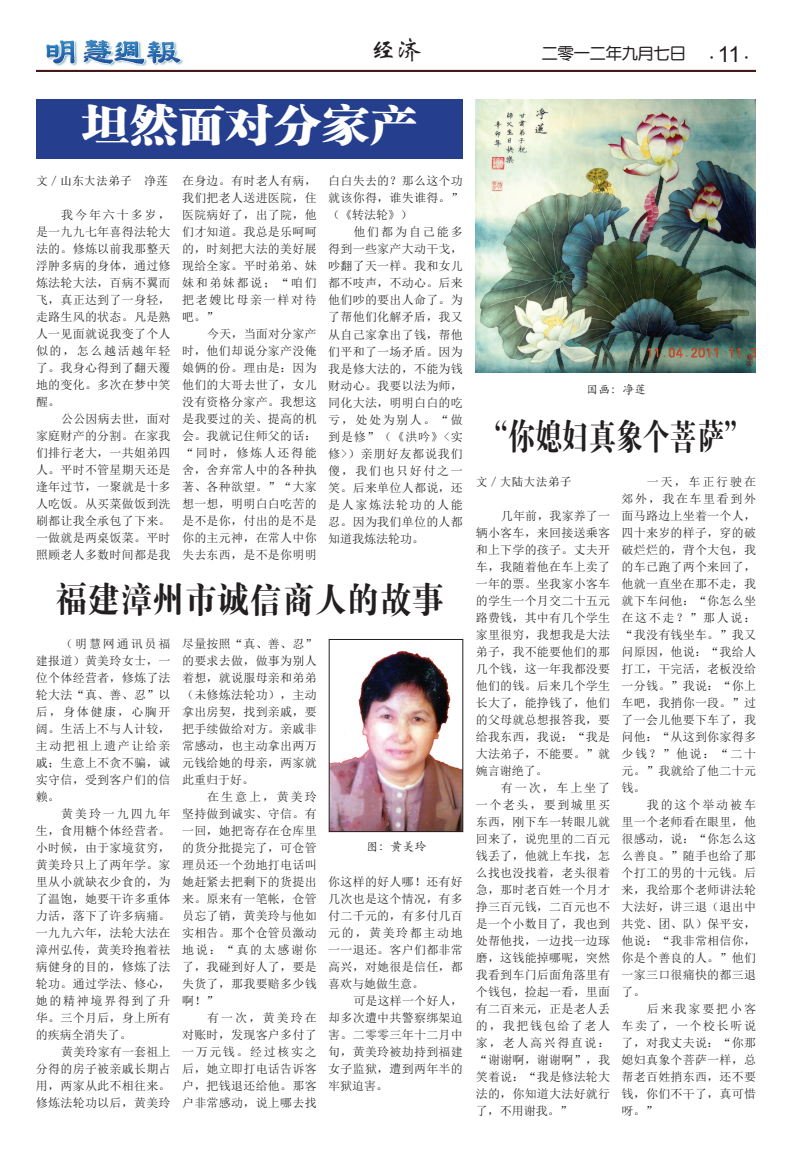
<style>
.page{position:relative;width:792px;height:1152px;background:#fff}
.page>*{position:absolute;margin:0;border:0;box-sizing:border-box;transform-origin:0 0}
.t1{font:43.2px "FZCSJW GB1 0";color:#fff;scale:1.11 1}
.t2{font:36px "FZDBSJW GB1 0";color:#231f20;scale:.9 1}
.t3{font:36px "FZDBSJW GB1 0";color:#231f20;scale:.75 1}
.t4{font:26px "ST Xinwei";color:#231f20}
.t5{font:16px "FZY3 JW GB1 0";color:#231f20}
.t6{font:12px/17px "Sim Sun";letter-spacing:.02em;color:#231f20;text-align:justify}
.t7{font:12px "MS Song";color:#231f20}
.t8{font:12px "ST Kaiti";color:#231f20}
.t9{font:12px "Koz Min Pro";color:#231f20}
.s1{font-family:"Arial";font-size:22px}
</style>
<div class="page">
<hr style="left:36px;top:70px;width:720px;height:2px;background:#461a1a">
<img style="left:46px;top:40px;width:137px;height:26px">
<div style="left:36px;top:99px;width:427px;height:59px;background:#253f8e"></div>
<img style="left:476px;top:99px;width:279px;height:274px">
<img style="left:331px;top:651px;width:130px;height:179px">
<div style="left:329px;top:639px;width:134px;height:193px;border:1px solid #231f20"></div>
<h3 class="t4" style="left:370px;top:37px;width:53px">经济</h3>
<h3 class="t5" style="left:542px;top:45px;width:145px">二零一二年九月七日</h3>
<p class="t9" style="left:706px;top:49px;width:48px">・<span class="s1">11</span>・</p>
<h1 class="t1" style="left:82px;top:100px;width:304px">坦然面对分家产</h1>
<p class="t7" style="left:36px;top:175px;width:133px">文／山东大法弟子　净莲</p>
<p class="t6" style="left:36px;top:207px;width:136px;text-indent:25px">我今年六十多岁，是一九九七年喜得法轮大法的。修炼以前我那整天浮肿多病的身体，通过修炼法轮大法，百病不翼而飞，真正达到了一身轻，走路生风的状态。凡是熟人一见面就说我变了个人似的，怎么越活越年轻了。我身心得到了翻天覆地的变化。多次在梦中笑醒。</p>
<p class="t6" style="left:36px;top:411px;width:136px;text-indent:25px">公公因病去世，面对家庭财产的分割。在家我们排行老大，一共姐弟四人。平时不管星期天还是逢年过节，一聚就是十多人吃饭。从买菜做饭到洗刷都让我全承包了下来。一做就是两桌饭菜。平时照顾老人多数时间都是我</p>
<p class="t6" style="left:182px;top:173px;width:136px">在身边。有时老人有病，我们把老人送进医院，住医院病好了，出了院，他们才知道。我总是乐呵呵的，时刻把大法的美好展现给全家。平时弟弟、妹妹和弟妹都说；“咱们把老嫂比母亲一样对待吧。”</p>
<p class="t6" style="left:182px;top:326px;width:136px;text-indent:25px">今天，当面对分家产时，他们却说分家产没俺娘俩的份。理由是：因为他们的大哥去世了，女儿没有资格分家产。我想这是我要过的关、提高的机会。我就记住师父的话：“同时，修炼人还得能舍，舍弃常人中的各种执著、各种欲望。”“大家想一想，明明白白吃苦的是不是你，付出的是不是你的主元神，在常人中你失去东西，是不是你明明</p>
<p class="t6" style="left:328px;top:173px;width:136px">白白失去的？那么这个功就该你得，谁失谁得。”（《转法轮》）</p>
<p class="t6" style="left:328px;top:224px;width:136px;text-indent:25px">他们都为自己能多得到一些家产大动干戈，吵翻了天一样。我和女儿都不吱声，不动心。后来他们吵的要出人命了。为了帮他们化解矛盾，我又从自己家拿出了钱，帮他们平和了一场矛盾。因为我是修大法的，不能为钱财动心。我要以法为师，同化大法，明明白白的吃亏，处处为别人。“做到是修”（《洪吟》&lt;实修&gt;）亲朋好友都说我们傻，我们也只好付之一笑。后来单位人都说，还是人家炼法轮功的人能忍。因为我们单位的人都知道我炼法轮功。</p>
<h2 class="t2" style="left:55px;top:580px;width:433px">福建漳州市诚信商人的故事</h2>
<p class="t6" style="left:36px;top:635px;width:136px;text-indent:25px">（明慧网通讯员福建报道）黄美玲女士，一位个体经营者，修炼了法轮大法“真、善、忍”以后，身体健康，心胸开阔。生活上不与人计较，主动把祖上遗产让给亲戚；生意上不贪不骗，诚实守信，受到客户们的信赖。</p>
<p class="t6" style="left:36px;top:805px;width:136px;text-indent:25px">黄美玲一九四九年生，食用糖个体经营者。小时候，由于家境贫穷，黄美玲只上了两年学。家里从小就缺衣少食的，为了温饱，她要干许多重体力活，落下了许多病痛。一九九六年，法轮大法在漳州弘传，黄美玲抱着祛病健身的目的，修炼了法轮功。通过学法、修心，她的精神境界得到了升华。三个月后，身上所有的疾病全消失了。</p>
<p class="t6" style="left:36px;top:1043px;width:136px;text-indent:25px">黄美玲家有一套祖上分得的房子被亲戚长期占用，两家从此不相往来。修炼法轮功以后，黄美玲</p>
<p class="t6" style="left:182px;top:636px;width:136px">尽量按照“真、善、忍”的要求去做，做事为别人着想，就说服母亲和弟弟（未修炼法轮功），主动拿出房契，找到亲戚，要把手续做给对方。亲戚非常感动，也主动拿出两万元钱给她的母亲，两家就此重归于好。</p>
<p class="t6" style="left:182px;top:789px;width:136px;text-indent:25px">在生意上，黄美玲坚持做到诚实、守信。有一回，她把寄存在仓库里的货分批提完了，可仓管理员还一个劲地打电话叫她赶紧去把剩下的货提出来。原来有一笔帐，仓管员忘了销，黄美玲与他如实相告。那个仓管员激动地说：“真的太感谢你了，我碰到好人了，要是失货了，那我要赔多少钱啊！”</p>
<p class="t6" style="left:182px;top:1010px;width:136px;text-indent:25px">有一次，黄美玲在对账时，发现客户多付了一万元钱。经过核实之后，她立即打电话告诉客户，把钱退还给他。那客户非常感动，说上哪去找</p>
<p class="t8" style="left:366px;top:839px;width:61px">图：黄美玲</p>
<p class="t6" style="left:328px;top:874px;width:136px">你这样的好人哪！还有好几次也是这个情况，有多付二千元的，有多付几百元的，黄美玲都主动地一一退还。客户们都非常高兴，对她很是信任，都喜欢与她做生意。</p>
<p class="t6" style="left:328px;top:993px;width:136px;text-indent:25px">可是这样一个好人，却多次遭中共警察绑架迫害。二零零三年十二月中旬，黄美玲被劫持到福建女子监狱，遭到两年半的牢狱迫害。</p>
<p class="t8" style="left:586px;top:382px;width:61px">国画：净莲</p>
<h2 class="t3" style="left:481px;top:418px;width:361px">“你媳妇真象个菩萨”</h2>
<p class="t7" style="left:476px;top:476px;width:97px">文／大陆大法弟子</p>
<p class="t6" style="left:476px;top:507px;width:136px;text-indent:25px">几年前，我家养了一辆小客车，来回接送乘客和上下学的孩子。丈夫开车，我随着他在车上卖了一年的票。坐我家小客车的学生一个月交二十五元路费钱，其中有几个学生家里很穷，我想我是大法弟子，我不能要他们的那几个钱，这一年我都没要他们的钱。后来几个学生长大了，能挣钱了，他们的父母就总想报答我，要给我东西，我说：“我是大法弟子，不能要。”就婉言谢绝了。</p>
<p class="t6" style="left:476px;top:779px;width:136px;text-indent:25px">有一次，车上坐了一个老头，要到城里买东西，刚下车一转眼儿就回来了，说兜里的二百元钱丢了，他就上车找，怎么找也没找着，老头很着急，那时老百姓一个月才挣三百元钱，二百元也不是一个小数目了，我也到处帮他找，一边找一边琢磨，这钱能掉哪呢，突然我看到车门后面角落里有个钱包，捡起一看，里面有二百来元，正是老人丢的，我把钱包给了老人家，老人高兴得直说：“谢谢啊，谢谢啊”，我笑着说：“我是修法轮大法的，你知道大法好就行了，不用谢我。”</p>
<p class="t6" style="left:622px;top:474px;width:136px;text-indent:25px">一天，车正行驶在郊外，我在车里看到外面马路边上坐着一个人，四十来岁的样子，穿的破破烂烂的，背个大包，我的车已跑了两个来回了，他就一直坐在那不走，我就下车问他：“你怎么坐在这不走？”那人说：“我没有钱坐车。”我又问原因，他说：“我给人打工，干完活，老板没给一分钱。”我说：“你上车吧，我捎你一段。”过了一会儿他要下车了，我问他：“从这到你家得多少钱？”他说：“二十元。”我就给了他二十元钱。</p>
<p class="t6" style="left:622px;top:797px;width:136px;text-indent:25px">我的这个举动被车里一个老师看在眼里，他很感动，说：“你怎么这么善良。”随手也给了那个打工的男的十元钱。后来，我给那个老师讲法轮大法好，讲三退（退出中共党、团、队）保平安，他说：“我非常相信你，你是个善良的人。”他们一家三口很痛快的都三退了。</p>
<p class="t6" style="left:622px;top:1001px;width:136px;text-indent:25px">后来我家要把小客车卖了，一个校长听说了，对我丈夫说：“你那媳妇真象个菩萨一样，总帮老百姓捎东西，还不要钱，你们不干了，真可惜呀。”</p>
</div>
